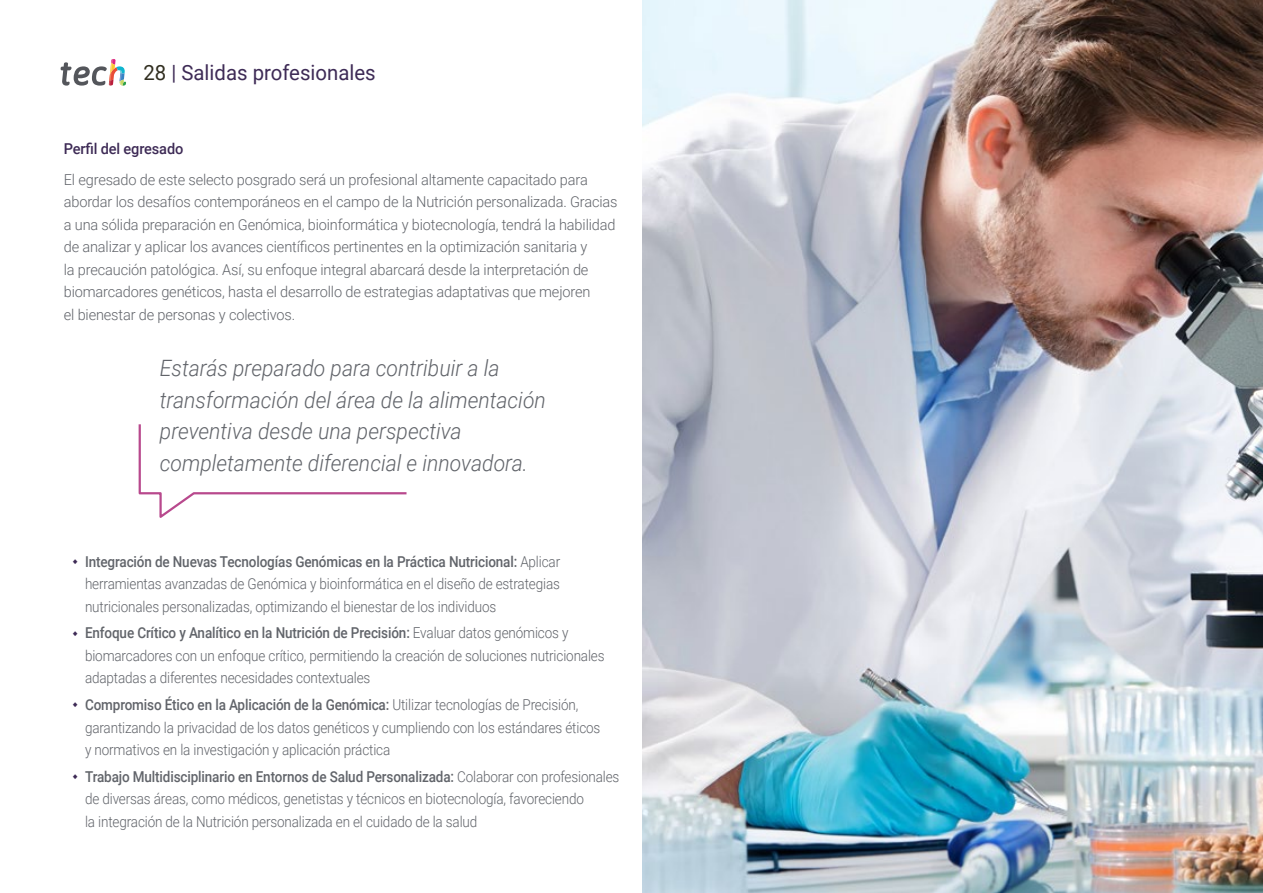
<style>
.page{position:relative;width:1263px;height:893px;background:#fff}
.page>*{position:absolute;margin:0;border:0;box-sizing:border-box;transform-origin:0 0}
.t1{font:italic 300 22.5px/31.5px "Roboto";color:#61646a;scale:.94 1}
.t2{font:21px "Roboto";color:#3e2b56}
.t3{font:300 15px/22.5px "Roboto";letter-spacing:-.01em;color:#61646a;scale:.9 1}
.t4{font:300 15px/22.5px "Roboto";letter-spacing:-.01em;color:#61646a}
.t5{font:500 15px "Roboto";letter-spacing:-.01em;color:#3e2b56}
.s1{color:#312e20}
.s2{font-weight:500}
</style>
<div class="page">
<svg style="left:138px;top:424px;width:269px;height:94px"></svg>
<img style="left:642px;top:0;width:621px;height:893px">
<svg style="left:61px;top:59px;width:65px;height:27px"></svg>
<h2 class="t2" style="left:144px;top:57px;width:234px"><span class="s1">28</span> | Salidas profesionales</h2>
<p class="t5" style="left:64px;top:138px;width:121px">Perfil del egresado</p>
<p class="t4" style="left:64px;top:168px;width:555px">El egresado de este selecto posgrado será un profesional altamente capacitado para abordar los desafíos contemporáneos en el campo de la Nutrición personalizada. Gracias a una sólida preparación en Genómica, bioinformática y biotecnología, tendrá la habilidad de analizar y aplicar los avances científicos pertinentes en la optimización sanitaria y<br>la precaución patológica. Así, su enfoque integral abarcará desde la interpretación de biomarcadores genéticos, hasta el desarrollo de estrategias adaptativas que mejoren<br>el bienestar de personas y colectivos.</p>
<h1 class="t1" style="left:160px;top:352px;width:412px">Estarás preparado para contribuir a la transformación del área de la alimentación preventiva desde una perspectiva completamente diferencial e innovadora.</h1>
<p class="t3" style="left:85px;top:549px;width:529px;text-align:justify"><span class="s2">Integración de Nuevas Tecnologías Genómicas en la Práctica Nutricional:</span> Aplicar herramientas avanzadas de Genómica y bioinformática en el diseño de estrategias nutricionales personalizadas, optimizando el bienestar de los individuos</p>
<p class="t3" style="left:85px;top:621px;width:579px"><span class="s2">Enfoque Crítico y Analítico en la Nutrición de Precisión:</span> Evaluar datos genómicos y biomarcadores con un enfoque crítico, permitiendo la creación de soluciones nutricionales adaptadas a diferentes necesidades contextuales</p>
<p class="t3" style="left:85px;top:693px;width:574px"><span class="s2">Compromiso Ético en la Aplicación de la Genómica:</span> Utilizar tecnologías de Precisión, garantizando la privacidad de los datos genéticos y cumpliendo con los estándares éticos y normativos en la investigación y aplicación práctica</p>
<p class="t3" style="left:85px;top:765px;width:595px"><span class="s2">Trabajo Multidisciplinario en Entornos de Salud Personalizada:</span> Colaborar con profesionales de diversas áreas, como médicos, genetistas y técnicos en biotecnología, favoreciendo<br>la integración de la Nutrición personalizada en el cuidado de la salud</p>
</div>
